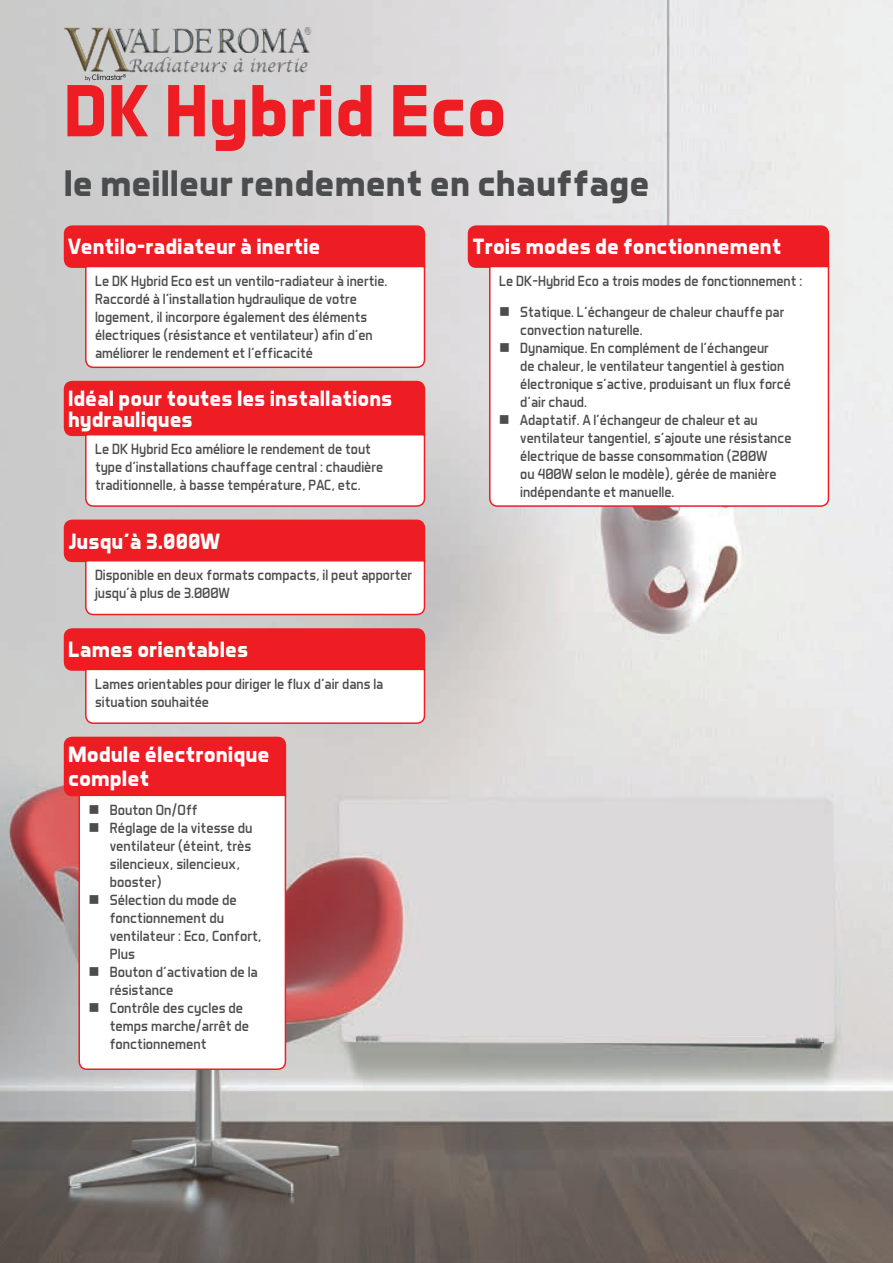
<style>
.page{position:relative;width:893px;height:1263px;background:#fff}
.page>*{position:absolute;margin:0;border:0;box-sizing:border-box;transform-origin:0 0}
.t1{font:700 75px "Aero Matics";color:#ee1d23}
.t2{font:700 37.5px "Aero Matics";color:#4b4c4d}
.t3{font:700 22.5px/21px "Aero Matics";color:#fff}
.t4{font:15px/18px "Aero Matics";color:#4b4c4d}
</style>
<div class="page">
<img style="left:0;top:0;width:893px;height:1263px">
<img style="left:130px;top:26px;width:180px;height:31px">
<img style="left:64px;top:26px;width:66px;height:46px">
<img style="left:129px;top:58px;width:179px;height:14px">
<svg style="left:85px;top:74px;width:41px;height:7px"></svg>
<svg style="left:303px;top:28px;width:10px;height:7px"></svg>
<div style="left:468px;top:225px;width:361px;height:43px;background:#ee1d23"></div>
<svg style="left:64px;top:225px;width:362px;height:144px"></svg>
<svg style="left:64px;top:381px;width:362px;height:127px"></svg>
<svg style="left:64px;top:520px;width:362px;height:96px"></svg>
<svg style="left:64px;top:628px;width:362px;height:97px"></svg>
<svg style="left:488px;top:265px;width:342px;height:243px"></svg>
<div style="left:64px;top:737px;width:222px;height:59px;background:#ee1d23"></div>
<svg style="left:78px;top:794px;width:209px;height:277px"></svg>
<h1 class="t1" style="left:64px;top:66px;width:445px">DK Hybrid Eco</h1>
<h2 class="t2" style="left:64px;top:161px;width:587px">le meilleur rendement en chauffage</h2>
<h3 class="t3" style="left:68px;top:236px;width:254px">Ventilo-radiateur à inertie</h3>
<h3 class="t3" style="left:472px;top:236px;width:311px">Trois modes de fonctionnement</h3>
<p class="t4" style="left:95px;top:272px;width:294px">Le DK Hybrid Eco est un ventilo-radiateur à inertie.<br>Raccordé à l’installation hydraulique de votre logement, il incorpore également des éléments électriques (résistance et ventilateur) afin d’en améliorer le rendement et l’efficacité</p>
<h3 class="t3" style="left:68px;top:387px;width:326px">Idéal pour toutes les installations hydrauliques</h3>
<p class="t4" style="left:95px;top:440px;width:290px">Le DK Hybrid Eco améliore le rendement de tout type d’installations chauffage central : chaudière traditionnelle, à basse température, PAC, etc.</p>
<h3 class="t3" style="left:68px;top:530px;width:153px">Jusqu’à 3.000W</h3>
<p class="t4" style="left:95px;top:566px;width:319px">Disponible en deux formats compacts, il peut apporter jusqu’à plus de 3.000W</p>
<h3 class="t3" style="left:68px;top:639px;width:182px">Lames orientables</h3>
<p class="t4" style="left:95px;top:674px;width:290px">Lames orientables pour diriger le flux d’air dans la situation souhaitée</p>
<h3 class="t3" style="left:68px;top:742px;width:203px;line-height:24px">Module électronique complet</h3>
<p class="t4" style="left:88px;top:800px;width:111px">■ Bouton On/Off</p>
<p class="t4" style="left:110px;top:818px;width:144px;text-indent:-21px">■ Réglage de la vitesse du ventilateur (éteint, très silencieux, silencieux, booster)</p>
<p class="t4" style="left:110px;top:890px;width:153px;text-indent:-21px">■ Sélection du mode de fonctionnement du ventilateur : Eco, Confort,<br>Plus</p>
<p class="t4" style="left:110px;top:962px;width:150px;text-indent:-21px">■ Bouton d’activation de la résistance</p>
<p class="t4" style="left:110px;top:998px;width:141px;text-indent:-21px">■ Contrôle des cycles de temps marche/arrêt de fonctionnement</p>
<p class="t4" style="left:499px;top:272px;width:305px">Le DK-Hybrid Eco a trois modes de fonctionnement :</p>
<p class="t4" style="left:520px;top:302px;width:266px;text-indent:-21px">■ Statique. L’échangeur de chaleur chauffe par convection naturelle.</p>
<p class="t4" style="left:520px;top:338px;width:272px;text-indent:-21px">■ Dynamique. En complément de l’échangeur<br>de chaleur, le ventilateur tangentiel à gestion électronique s’active, produisant un flux forcé d’air chaud.</p>
<p class="t4" style="left:520px;top:410px;width:273px;text-indent:-21px">■ Adaptatif. A l’échangeur de chaleur et au ventilateur tangentiel, s’ajoute une résistance électrique de basse consommation (200W<br>ou 400W selon le modèle), gérée de manière indépendante et manuelle.</p>
</div>
